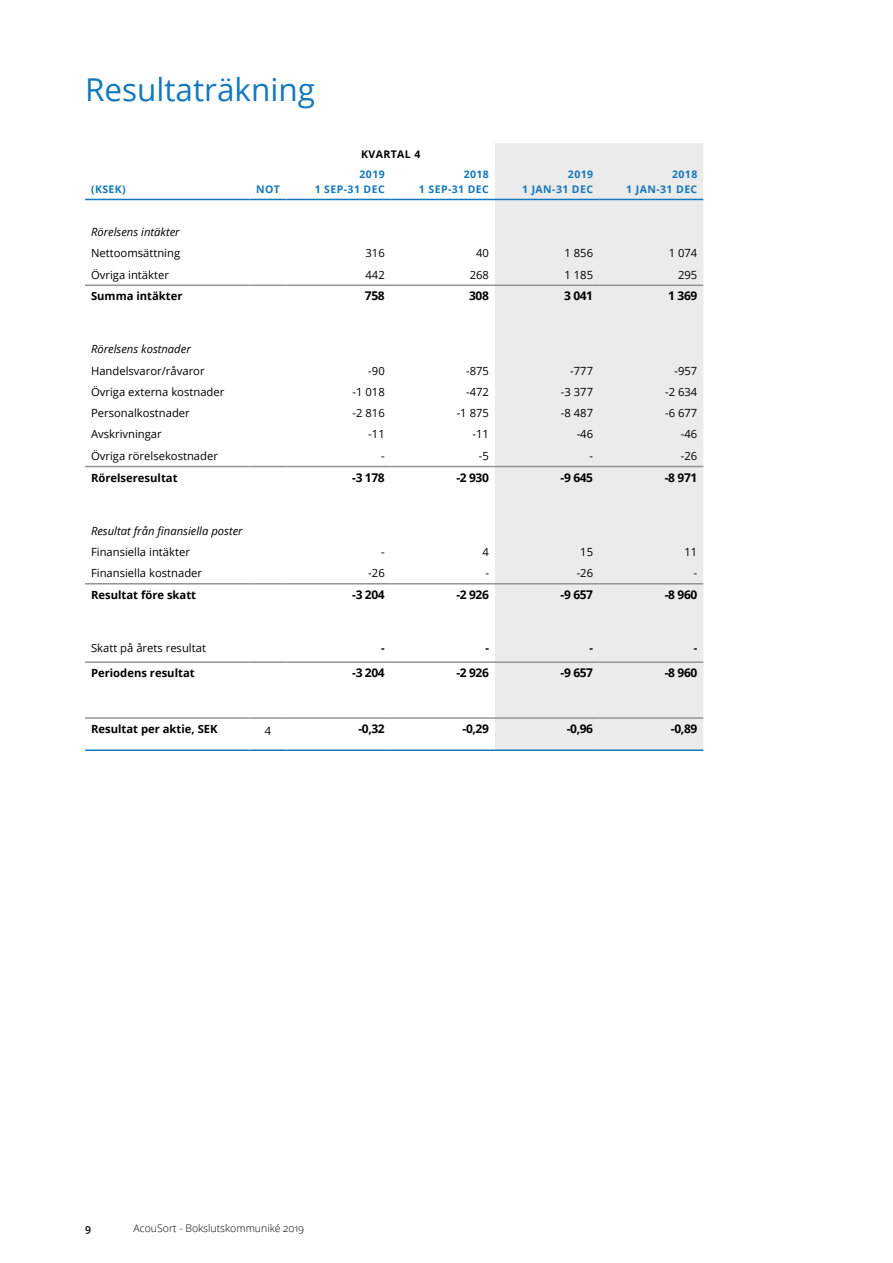
<style>
.page{position:relative;width:893px;height:1263px;background:#fff}
.page>*{position:absolute;margin:0;border:0;box-sizing:border-box;transform-origin:0 0}
.t1{font:31.5px "Open Sans";color:#1478bd}
.Tabell_siffror_summa{font:700 12px "Open Sans";letter-spacing:-.03em;color:#000}
.Tabell_normal{font:11.25px "Open Sans";color:#000}
.Tabell_siffror{font:11.25px "Open Sans";color:#000}
.Tabell_summa{font:700 11.25px "Open Sans";color:#000}
.T_italic{font:italic 11.25px "Open Sans";color:#000}
.Tabell_siffror-2{font:700 11.25px "Open Sans";color:#000}
.T_rubrik{font:700 10.5px "Open Sans";letter-spacing:.04em;color:#1478bd}
.t2{font:300 10.5px "Open Sans";color:#000}
.T_rubrik-2{font:700 10.5px "Open Sans";letter-spacing:.04em;color:#000}
.t3{font:600 10.5px "Open Sans";color:#000}
</style>
<div class="page">
<div style="left:495px;top:143px;width:208px;height:606px;background:#ebebeb"></div>
<hr style="left:85px;top:199px;width:164px;height:1px;background:#1478bd">
<hr style="left:249px;top:199px;width:38px;height:1px;background:#1478bd">
<hr style="left:287px;top:199px;width:104px;height:1px;background:#1478bd">
<hr style="left:391px;top:199px;width:104px;height:1px;background:#1478bd">
<hr style="left:495px;top:199px;width:104px;height:1px;background:#1478bd">
<hr style="left:599px;top:199px;width:104px;height:1px;background:#1478bd">
<hr style="left:85px;top:749px;width:164px;height:2px;background:#1478bd">
<hr style="left:249px;top:749px;width:38px;height:2px;background:#1478bd">
<hr style="left:287px;top:749px;width:104px;height:2px;background:#1478bd">
<hr style="left:391px;top:749px;width:104px;height:2px;background:#1478bd">
<hr style="left:495px;top:749px;width:104px;height:2px;background:#1478bd">
<hr style="left:599px;top:749px;width:104px;height:2px;background:#1478bd">
<hr style="left:85px;top:284px;width:164px;height:2px;background:#949494">
<hr style="left:249px;top:284px;width:38px;height:2px;background:#949494">
<hr style="left:287px;top:284px;width:104px;height:2px;background:#949494">
<hr style="left:391px;top:284px;width:104px;height:2px;background:#949494">
<hr style="left:495px;top:284px;width:104px;height:2px;background:#949494">
<hr style="left:599px;top:284px;width:104px;height:2px;background:#949494">
<hr style="left:85px;top:583px;width:164px;height:1px;background:#949494">
<hr style="left:249px;top:583px;width:38px;height:1px;background:#949494">
<hr style="left:287px;top:583px;width:104px;height:1px;background:#949494">
<hr style="left:391px;top:583px;width:104px;height:1px;background:#949494">
<hr style="left:495px;top:583px;width:104px;height:1px;background:#949494">
<hr style="left:599px;top:583px;width:104px;height:1px;background:#949494">
<hr style="left:85px;top:466px;width:164px;height:1px;background:#949494">
<hr style="left:249px;top:466px;width:38px;height:1px;background:#949494">
<hr style="left:287px;top:466px;width:104px;height:1px;background:#949494">
<hr style="left:391px;top:466px;width:104px;height:1px;background:#949494">
<hr style="left:495px;top:466px;width:104px;height:1px;background:#949494">
<hr style="left:599px;top:466px;width:104px;height:1px;background:#949494">
<hr style="left:85px;top:661px;width:164px;height:2px;background:#949494">
<hr style="left:249px;top:661px;width:38px;height:2px;background:#949494">
<hr style="left:287px;top:661px;width:104px;height:2px;background:#949494">
<hr style="left:391px;top:661px;width:104px;height:2px;background:#949494">
<hr style="left:495px;top:661px;width:104px;height:2px;background:#949494">
<hr style="left:599px;top:661px;width:104px;height:2px;background:#949494">
<hr style="left:85px;top:717px;width:164px;height:2px;background:#949494">
<hr style="left:249px;top:717px;width:38px;height:2px;background:#949494">
<hr style="left:287px;top:717px;width:104px;height:2px;background:#949494">
<hr style="left:391px;top:717px;width:104px;height:2px;background:#949494">
<hr style="left:495px;top:717px;width:104px;height:2px;background:#949494">
<hr style="left:599px;top:717px;width:104px;height:2px;background:#949494">
<h1 class="t1" style="left:85px;top:68px;width:232px">Resultaträkning</h1>
<p class="T_rubrik-2" style="left:361px;top:147px;width:61px">KVARTAL 4</p>
<p class="T_rubrik" style="left:91px;top:182px;width:36px">(KSEK)</p>
<p class="T_rubrik" style="left:256px;top:182px;width:25px">NOT</p>
<p class="T_rubrik" style="left:360px;top:167px;width:27px">2019</p>
<p class="T_rubrik" style="left:315px;top:182px;width:72px">1 SEP-31 DEC</p>
<p class="T_rubrik" style="left:464px;top:167px;width:27px">2018</p>
<p class="T_rubrik" style="left:419px;top:182px;width:72px">1 SEP-31 DEC</p>
<p class="T_rubrik" style="left:568px;top:167px;width:27px">2019</p>
<p class="T_rubrik" style="left:522px;top:182px;width:73px">1 JAN-31 DEC</p>
<p class="T_rubrik" style="left:672px;top:167px;width:27px">2018</p>
<p class="T_rubrik" style="left:626px;top:182px;width:73px">1 JAN-31 DEC</p>
<p class="T_italic" style="left:91px;top:224px;width:90px">Rörelsens intäkter</p>
<p class="Tabell_normal" style="left:91px;top:246px;width:91px">Nettoomsättning</p>
<p class="Tabell_siffror" style="left:365px;top:246px;width:21px">316</p>
<p class="Tabell_siffror" style="left:476px;top:246px;width:14px">40</p>
<p class="Tabell_siffror" style="left:564px;top:246px;width:30px">1 856</p>
<p class="Tabell_siffror" style="left:669px;top:246px;width:30px">1 074</p>
<p class="Tabell_normal" style="left:91px;top:267px;width:79px">Övriga intäkter</p>
<p class="Tabell_siffror" style="left:365px;top:267px;width:21px">442</p>
<p class="Tabell_siffror" style="left:470px;top:267px;width:21px">268</p>
<p class="Tabell_siffror" style="left:564px;top:267px;width:30px">1 185</p>
<p class="Tabell_siffror" style="left:678px;top:267px;width:21px">295</p>
<p class="Tabell_summa" style="left:91px;top:288px;width:93px">Summa intäkter</p>
<p class="Tabell_siffror_summa" style="left:365px;top:288px;width:21px">758</p>
<p class="Tabell_siffror_summa" style="left:469px;top:288px;width:21px">308</p>
<p class="Tabell_siffror_summa" style="left:564px;top:288px;width:31px">3 041</p>
<p class="Tabell_siffror_summa" style="left:668px;top:288px;width:31px">1 369</p>
<p class="T_italic" style="left:91px;top:342px;width:101px">Rörelsens kostnader</p>
<p class="Tabell_normal" style="left:91px;top:363px;width:115px">Handelsvaror/råvaror</p>
<p class="Tabell_siffror" style="left:368px;top:363px;width:18px">-90</p>
<p class="Tabell_siffror" style="left:466px;top:363px;width:24px">-875</p>
<p class="Tabell_siffror" style="left:570px;top:363px;width:24px">-777</p>
<p class="Tabell_siffror" style="left:674px;top:363px;width:24px">-957</p>
<p class="Tabell_normal" style="left:91px;top:384px;width:135px">Övriga externa kostnader</p>
<p class="Tabell_siffror" style="left:352px;top:384px;width:34px">-1 018</p>
<p class="Tabell_siffror" style="left:466px;top:384px;width:24px">-472</p>
<p class="Tabell_siffror" style="left:561px;top:384px;width:34px">-3 377</p>
<p class="Tabell_siffror" style="left:665px;top:384px;width:34px">-2 634</p>
<p class="Tabell_normal" style="left:91px;top:405px;width:100px">Personalkostnader</p>
<p class="Tabell_siffror" style="left:352px;top:405px;width:34px">-2 816</p>
<p class="Tabell_siffror" style="left:457px;top:405px;width:34px">-1 875</p>
<p class="Tabell_siffror" style="left:561px;top:405px;width:34px">-8 487</p>
<p class="Tabell_siffror" style="left:665px;top:405px;width:34px">-6 677</p>
<p class="Tabell_normal" style="left:91px;top:427px;width:72px">Avskrivningar</p>
<p class="Tabell_siffror" style="left:368px;top:427px;width:18px">-11</p>
<p class="Tabell_siffror" style="left:472px;top:427px;width:18px">-11</p>
<p class="Tabell_siffror" style="left:577px;top:427px;width:18px">-46</p>
<p class="Tabell_siffror" style="left:681px;top:427px;width:18px">-46</p>
<p class="Tabell_normal" style="left:91px;top:448px;width:128px">Övriga rörelsekostnader</p>
<p class="Tabell_siffror" style="left:381px;top:448px;width:5px">-</p>
<p class="Tabell_siffror" style="left:479px;top:448px;width:12px">-5</p>
<p class="Tabell_siffror" style="left:589px;top:448px;width:5px">-</p>
<p class="Tabell_siffror" style="left:681px;top:448px;width:18px">-26</p>
<p class="Tabell_summa" style="left:91px;top:470px;width:88px">Rörelseresultat</p>
<p class="Tabell_siffror_summa" style="left:352px;top:469px;width:34px">-3 178</p>
<p class="Tabell_siffror_summa" style="left:456px;top:469px;width:34px">-2 930</p>
<p class="Tabell_siffror_summa" style="left:561px;top:469px;width:34px">-9 645</p>
<p class="Tabell_siffror_summa" style="left:665px;top:469px;width:34px">-8 971</p>
<p class="T_italic" style="left:91px;top:523px;width:153px">Resultat från finansiella poster</p>
<p class="Tabell_normal" style="left:91px;top:544px;width:100px">Finansiella intäkter</p>
<p class="Tabell_siffror" style="left:381px;top:544px;width:5px">-</p>
<p class="Tabell_siffror" style="left:482px;top:544px;width:8px">4</p>
<p class="Tabell_siffror" style="left:580px;top:544px;width:14px">15</p>
<p class="Tabell_siffror" style="left:684px;top:544px;width:14px">11</p>
<p class="Tabell_normal" style="left:91px;top:565px;width:113px">Finansiella kostnader</p>
<p class="Tabell_siffror" style="left:368px;top:565px;width:18px">-26</p>
<p class="Tabell_siffror" style="left:485px;top:565px;width:5px">-</p>
<p class="Tabell_siffror" style="left:577px;top:565px;width:18px">-26</p>
<p class="Tabell_siffror" style="left:694px;top:565px;width:5px">-</p>
<p class="Tabell_summa" style="left:91px;top:587px;width:107px">Resultat före skatt</p>
<p class="Tabell_siffror_summa" style="left:352px;top:586px;width:34px">-3 204</p>
<p class="Tabell_siffror_summa" style="left:456px;top:586px;width:34px">-2 926</p>
<p class="Tabell_siffror_summa" style="left:561px;top:586px;width:34px">-9 657</p>
<p class="Tabell_siffror_summa" style="left:665px;top:586px;width:34px">-8 960</p>
<p class="Tabell_normal" style="left:91px;top:640px;width:116px">Skatt på årets resultat</p>
<p class="Tabell_siffror-2" style="left:381px;top:640px;width:5px">-</p>
<p class="Tabell_siffror-2" style="left:485px;top:640px;width:5px">-</p>
<p class="Tabell_siffror-2" style="left:589px;top:640px;width:5px">-</p>
<p class="Tabell_siffror-2" style="left:694px;top:640px;width:5px">-</p>
<p class="Tabell_summa" style="left:91px;top:665px;width:105px">Periodens resultat</p>
<p class="Tabell_siffror_summa" style="left:352px;top:664px;width:34px">-3 204</p>
<p class="Tabell_siffror_summa" style="left:456px;top:664px;width:34px">-2 926</p>
<p class="Tabell_siffror_summa" style="left:561px;top:664px;width:34px">-9 657</p>
<p class="Tabell_siffror_summa" style="left:665px;top:664px;width:34px">-8 960</p>
<p class="Tabell_summa" style="left:91px;top:721px;width:128px">Resultat per aktie, SEK</p>
<p class="Tabell_normal" style="left:265px;top:721px;width:8px">4</p>
<p class="Tabell_siffror_summa" style="left:358px;top:720px;width:28px">-0,32</p>
<p class="Tabell_siffror_summa" style="left:462px;top:720px;width:28px">-0,29</p>
<p class="Tabell_siffror_summa" style="left:567px;top:720px;width:28px">-0,96</p>
<p class="Tabell_siffror_summa" style="left:671px;top:720px;width:28px">-0,89</p>
<p class="t3" style="left:85px;top:1221px;width:7px">9</p>
<p class="t2" style="left:134px;top:1221px;width:172px">AcouSort - Bokslutskommuniké 2019</p>
</div>
